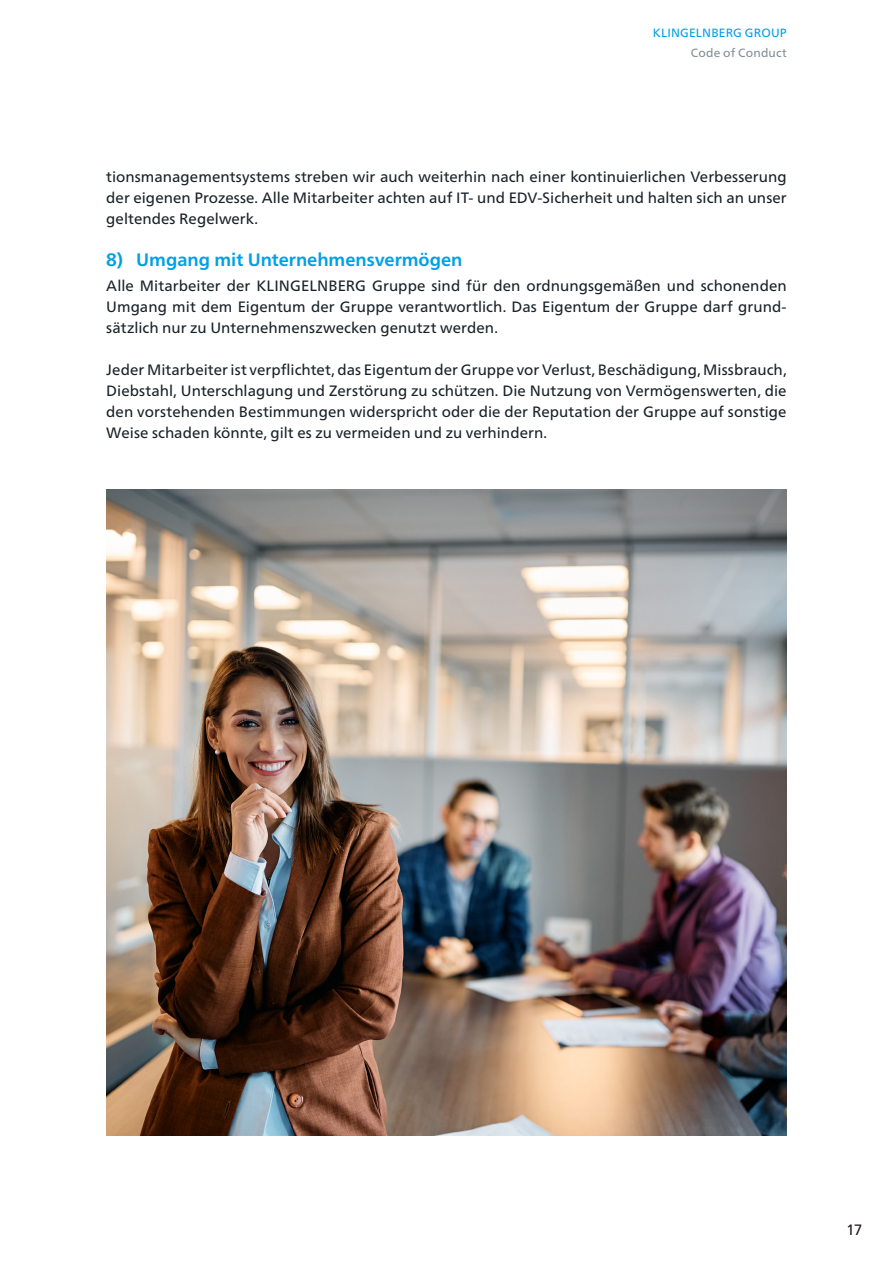
<style>
.page{position:relative;width:893px;height:1263px;background:#fff}
.page>*{position:absolute;margin:0;border:0;box-sizing:border-box;transform-origin:0 0}
.t1{font:700 18px "Frutiger Neue LTW1 G";color:#00a1e3}
.t2{font:15px/21px "Frutiger Neue LTW1 G";letter-spacing:.005em;color:#182228;text-align:justify}
.t3{font:15px "Frutiger Neue LTW1 G";color:#231f20}
.t4{font:12px "Frutiger Neue LTW1 G";letter-spacing:.015em;color:#00a1e3}
.t5{font:12px "Frutiger Neue LTW1 G";letter-spacing:.015em;color:#828f96}
</style>
<div class="page">
<img style="left:107px;top:490px;width:679px;height:645px">
<p class="t4" style="left:653px;top:26px;width:135px">KLINGELNBERG GROUP</p>
<p class="t5" style="left:691px;top:45px;width:97px">Code of Conduct</p>
<p class="t2" style="left:106px;top:166px;width:682px">tionsmanagementsystems streben wir auch weiterhin nach einer kontinuierlichen Verbesserung der eigenen Prozesse. Alle Mitarbeiter achten auf IT- und EDV-Sicherheit und halten sich an unser geltendes Regelwerk.</p>
<p class="t1" style="left:106px;top:249px;width:358px">8) Umgang mit Unternehmensvermögen</p>
<p class="t2" style="left:106px;top:276px;width:682px">Alle Mitarbeiter der KLINGELNBERG Gruppe sind für den ordnungsgemäßen und schonenden Umgang mit dem Eigentum der Gruppe verantwortlich. Das Eigentum der Gruppe darf grund&shy;sätzlich nur zu Unternehmenszwecken genutzt werden.</p>
<p class="t2" style="left:106px;top:360px;width:682px">Jeder Mitarbeiter ist verpflichtet, das Eigentum der Gruppe vor Verlust, Beschädigung, Missbrauch, Diebstahl, Unterschlagung und Zerstörung zu schützen. Die Nutzung von Vermögenswerten, die den vorstehenden Bestimmungen widerspricht oder die der Reputation der Gruppe auf sonstige Weise schaden könnte, gilt es zu vermeiden und zu verhindern.</p>
<p class="t3" style="left:846px;top:1221px;width:18px">17</p>
</div>
